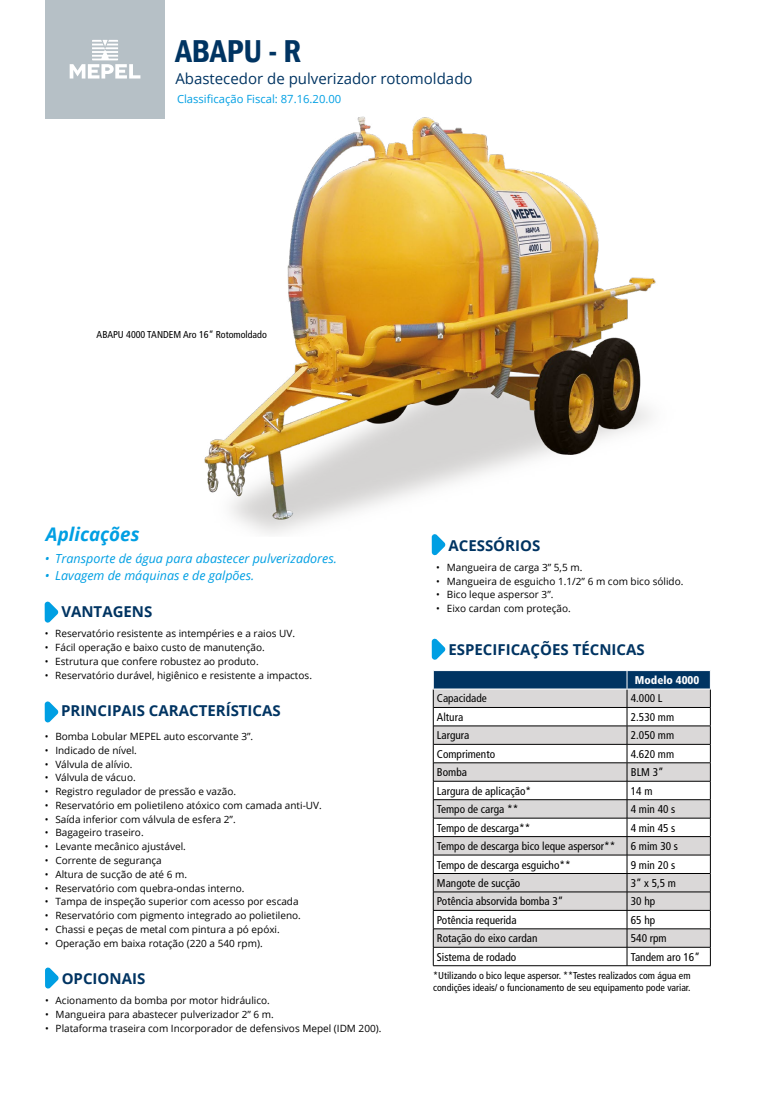
<style>
.page{position:relative;width:780px;height:1099px;background:#fff}
.page>*{position:absolute;margin:0;border:0;box-sizing:border-box;transform-origin:0 0}
.t1{font:600 condensed 32.5px "Franklin Gothic";color:#003462}
.t2{font:italic 700 18.75px "Open Sans";color:#009fe3}
.t3{font:700 15px "Open Sans";color:#003462}
.t4{font:15px "Open Sans";color:#003462}
.t5{font:italic 12.5px "Open Sans";color:#009fe3}
.t6{font:condensed 11.25px "Frutiger";color:#000}
.t7{font:11.25px "Open Sans";color:#009fe3}
.t8{font:900 condensed 11.25px "Frutiger";color:#fff}
.t9{font:10px "Open Sans";color:#000}
.t10{font:condensed 10px/11.2px "Frutiger";color:#000}
</style>
<div class="page">
<div style="left:45px;top:0;width:120px;height:118px;background:#b6c0c6"></div>
<svg style="left:70px;top:40px;width:70px;height:38px"></svg>
<img style="left:204px;top:116px;width:452px;height:418px">
<svg style="left:45px;top:701px;width:13px;height:22px"></svg>
<svg style="left:45px;top:601px;width:13px;height:22px"></svg>
<svg style="left:45px;top:967px;width:14px;height:22px"></svg>
<svg style="left:431px;top:533px;width:14px;height:23px"></svg>
<svg style="left:431px;top:638px;width:14px;height:22px"></svg>
<hr style="left:433px;top:965px;width:194px;height:1px;background:#000">
<hr style="left:627px;top:965px;width:83px;height:1px;background:#000">
<svg style="left:433px;top:670px;width:278px;height:295px"></svg>
<hr style="left:627px;top:688px;width:83px;height:1px;background:#fff">
<h1 class="t1" style="left:175px;top:29px;width:127px">ABAPU - R</h1>
<h3 class="t4" style="left:175px;top:68px;width:299px">Abastecedor de pulverizador rotomoldado</h3>
<p class="t7" style="left:177px;top:91px;width:166px">Classificação Fiscal: 87.16.20.00</p>
<p class="t10" style="left:97px;top:329px;width:172px">ABAPU 4000 TANDEM Aro 16” Rotomoldado</p>
<h2 class="t2" style="left:46px;top:520px;width:95px">Aplicações</h2>
<p class="t5" style="left:45px;top:550px;width:294px">• Transporte de água para abastecer pulverizadores.</p>
<p class="t5" style="left:45px;top:566px;width:211px">• Lavagem de máquinas e de galpões.</p>
<h3 class="t3" style="left:61px;top:601px;width:93px">VANTAGENS</h3>
<p class="t9" style="left:45px;top:626px;width:252px">• Reservatório resistente as intempéries e a raios UV.</p>
<p class="t9" style="left:45px;top:640px;width:222px">• Fácil operação e baixo custo de manutenção.</p>
<p class="t9" style="left:45px;top:654px;width:215px">• Estrutura que confere robustez ao produto.</p>
<p class="t9" style="left:45px;top:668px;width:269px">• Reservatório durável, higiênico e resistente a impactos.</p>
<h3 class="t3" style="left:61px;top:700px;width:212px">PRIN CIPAIS CARACTE RÍSTICAS</h3>
<p class="t9" style="left:45px;top:729px;width:210px">• Bomba Lobular MEPEL auto escorvante 3”.</p>
<p class="t9" style="left:45px;top:743px;width:94px">• Indicado de nível.</p>
<p class="t9" style="left:45px;top:757px;width:89px">• Válvula de alívio.</p>
<p class="t9" style="left:45px;top:771px;width:93px">• Válvula de vácuo.</p>
<p class="t9" style="left:45px;top:784px;width:193px">• Registro regulador de pressão e vazão.</p>
<p class="t9" style="left:45px;top:798px;width:278px">• Reservatório em polietileno atóxico com camada anti-UV.</p>
<p class="t9" style="left:45px;top:812px;width:192px">• Saída inferior com válvula de esfera 2”.</p>
<p class="t9" style="left:45px;top:826px;width:100px">• Bagageiro traseiro.</p>
<p class="t9" style="left:45px;top:839px;width:143px">• Levante mecânico ajustável.</p>
<p class="t9" style="left:45px;top:853px;width:119px">• Corrente de segurança</p>
<p class="t9" style="left:45px;top:867px;width:144px">• Altura de sucção de até 6 m.</p>
<p class="t9" style="left:45px;top:881px;width:201px">• Reservatório com quebra-ondas interno.</p>
<p class="t9" style="left:45px;top:894px;width:255px">• Tampa de inspeção superior com acesso por escada</p>
<p class="t9" style="left:45px;top:908px;width:258px">• Reservatório com pigmento integrado ao polietileno.</p>
<p class="t9" style="left:45px;top:922px;width:236px">• Chassi e peças de metal com pintura a pó epóxi.</p>
<p class="t9" style="left:45px;top:936px;width:219px">• Operação em baixa rotação (220 a 540 rpm).</p>
<h3 class="t3" style="left:62px;top:967px;width:85px">OPCIONAIS</h3>
<p class="t9" style="left:45px;top:993px;width:226px">• Acionamento da bomba por motor hidráulico.</p>
<p class="t9" style="left:45px;top:1007px;width:230px">• Mangueira para abastecer pulverizador 2” 6 m.</p>
<p class="t9" style="left:45px;top:1021px;width:338px">• Plataforma traseira com Incorporador de defensivos Mepel (IDM 200).</p>
<h3 class="t3" style="left:448px;top:534px;width:83px">ACESSÓRIOS</h3>
<p class="t9" style="left:436px;top:560px;width:148px">• Mangueira de carga 3” 5,5 m.</p>
<p class="t9" style="left:436px;top:574px;width:249px">• Mangueira de esguicho 1.1/2” 6 m com bico sólido.</p>
<p class="t9" style="left:436px;top:588px;width:119px">• Bico leque aspersor 3”.</p>
<p class="t9" style="left:436px;top:601px;width:136px">• Eixo cardan com proteção.</p>
<h3 class="t3" style="left:448px;top:639px;width:188px">ESPECIFICAÇÕES TÉCN ICAS</h3>
<p class="t8" style="left:634px;top:673px;width:66px">Modelo 4000</p>
<p class="t6" style="left:437px;top:692px;width:51px">Capacidade</p>
<p class="t6" style="left:631px;top:692px;width:33px">4.000 L</p>
<p class="t6" style="left:437px;top:710px;width:28px">Altura</p>
<p class="t6" style="left:631px;top:710px;width:45px">2.530 mm</p>
<p class="t6" style="left:437px;top:729px;width:34px">Largura</p>
<p class="t6" style="left:631px;top:729px;width:45px">2.050 mm</p>
<p class="t6" style="left:437px;top:747px;width:60px">Comprimento</p>
<p class="t6" style="left:631px;top:747px;width:45px">4.620 mm</p>
<p class="t6" style="left:437px;top:765px;width:32px">Bomba</p>
<p class="t6" style="left:631px;top:765px;width:34px">BLM 3”</p>
<p class="t6" style="left:437px;top:784px;width:96px">Largura de aplicação*</p>
<p class="t6" style="left:631px;top:784px;width:23px">14 m</p>
<p class="t6" style="left:437px;top:802px;width:83px">Tempo de carga **</p>
<p class="t6" style="left:631px;top:802px;width:46px">4 min 40 s</p>
<p class="t6" style="left:437px;top:821px;width:95px">Tempo de descarga**</p>
<p class="t6" style="left:631px;top:821px;width:46px">4 min 45 s</p>
<p class="t6" style="left:437px;top:839px;width:180px">Tempo de descarga bico leque aspersor**</p>
<p class="t6" style="left:631px;top:839px;width:49px">6 mim 30 s</p>
<p class="t6" style="left:437px;top:858px;width:135px">Tempo de descarga esguicho**</p>
<p class="t6" style="left:631px;top:858px;width:46px">9 min 20 s</p>
<p class="t6" style="left:437px;top:876px;width:85px">Mangote de sucção</p>
<p class="t6" style="left:631px;top:876px;width:47px">3” x 5,5 m</p>
<p class="t6" style="left:437px;top:894px;width:128px">Potência absorvida bomba 3”</p>
<p class="t6" style="left:631px;top:894px;width:26px">30 hp</p>
<p class="t6" style="left:437px;top:913px;width:81px">Potência requerida</p>
<p class="t6" style="left:631px;top:913px;width:26px">65 hp</p>
<p class="t6" style="left:437px;top:931px;width:102px">Rotação do eixo cardan</p>
<p class="t6" style="left:631px;top:931px;width:37px">540 rpm</p>
<p class="t6" style="left:437px;top:950px;width:81px">Sistema de rodado</p>
<p class="t6" style="left:631px;top:950px;width:71px">Tandem aro 16”</p>
<p class="t10" style="left:433px;top:970px;width:259px">*Utilizando o bico leque aspersor. **Testes realizados com água em condições ideais/ o funcionamento de seu equipamento pode variar.</p>
</div>
